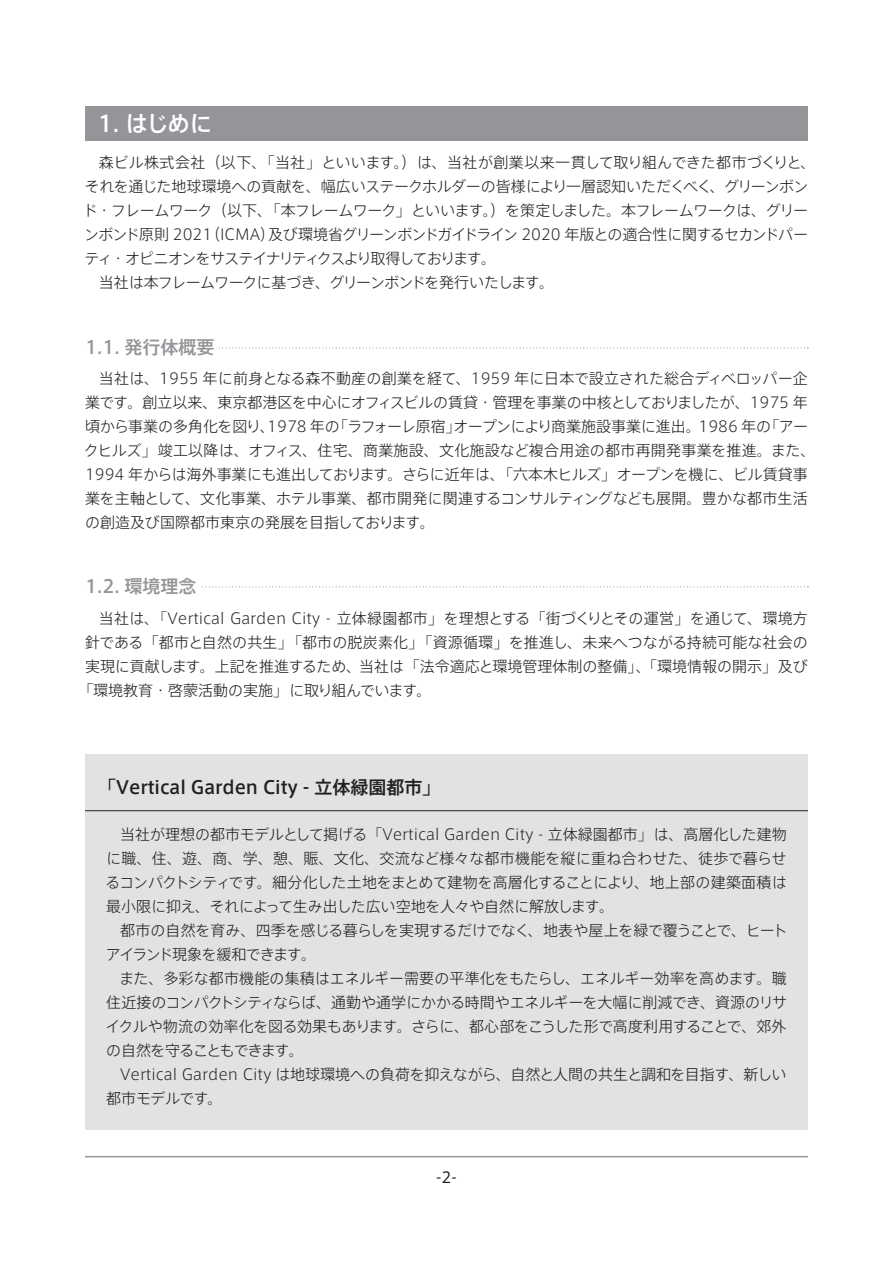
<style>
.page{position:relative;width:893px;height:1263px;background:#fff}
.page>*{position:absolute;margin:0;border:0;box-sizing:border-box;transform-origin:0 0}
.t1{font:500 22.5px "Axis Std";color:#fff}
.t2{font:500 18px "Axis Std";color:#231f20}
.t3{font:500 18px "Axis Std";color:#939598}
.t4{font:300 15px/24px "Axis Std";letter-spacing:-.01em;color:#231f20}
.t5{font:300 15px "Axis Std";letter-spacing:-.04em;color:#231f20}
.t6{font:300 15px/24px "Axis Std";letter-spacing:-.03em;color:#231f20}
.t7{font:300 15px "Axis Std";letter-spacing:.015em;color:#231f20}
.t8{font:300 15px "Axis Std";letter-spacing:.01em;color:#231f20}
.t9{font:300 15px "Axis Std";letter-spacing:-.05em;color:#231f20}
.t10{font:300 15px "Axis Std";letter-spacing:-.095em;color:#231f20}
.t11{font:15px "Axis Std";color:#231f20}
</style>
<div class="page">
<hr style="left:85px;top:1156px;width:723px;height:1px;background:#939598">
<div style="left:85px;top:754px;width:723px;height:375px;background:#e1e2e4"></div>
<svg style="left:219px;top:347px;width:589px;height:1px"></svg>
<svg style="left:202px;top:586px;width:606px;height:1px"></svg>
<hr style="left:85px;top:810px;width:723px;height:1px;background:#231f20">
<div style="left:85px;top:106px;width:723px;height:34px;background:#939598"></div>
<h1 class="t1" style="left:98px;top:106px;width:116px">1. はじめに</h1>
<p class="t7" style="left:99px;top:151px;width:718px">森ビル株式会社（以下、「当社」といいます。）は、当社が創業以来一貫して取り組んできた都市づくりと、</p>
<p class="t4" style="left:85px;top:173px;width:725px">それを通じた地球環境への貢献を、幅広いステークホルダーの皆様により一層認知いただくべく、グリーンボン</p>
<p class="t5" style="left:83px;top:199px;width:727px">ド・フレームワーク（以下、「本フレームワーク」といいます。）を策定しました。本フレームワークは、グリー</p>
<p class="t5" style="left:84px;top:223px;width:725px">ンボンド原則 2021（ICMA）及び環境省グリーンボンドガイドライン 2020 年版との適合性に関するセカンドパー</p>
<p class="t10" style="left:85px;top:247px;width:413px">ティ・オピニオンをサステイナリティクスより取得しております。</p>
<p class="t9" style="left:99px;top:271px;width:457px">当社は本フレームワークに基づき、グリーンボンドを発行いたします。</p>
<p class="t3" style="left:85px;top:333px;width:131px">1.1. 発行体概要</p>
<p class="t4" style="left:84px;top:365px;width:733px;text-indent:15px">当社は、1955 年に前身となる森不動産の創業を経て、1959 年に日本で設立された総合ディベロッパー企業です。創立以来、東京都港区を中心にオフィスビルの賃貸・管理を事業の中核としておりましたが、1975 年頃から事業の多角化を図り、1978 年の「ラフォーレ原宿」オープンにより商業施設事業に進出。1986 年の「アークヒルズ」竣工以降は、オフィス、住宅、商業施設、文化施設など複合用途の都市再開発事業を推進。また、1994 年からは海外事業にも進出しております。さらに近年は、「六本木ヒルズ」オープンを機に、ビル賃貸事業を主軸として、文化事業、ホテル事業、都市開発に関連するコンサルティングなども展開。豊かな都市生活の創造及び国際都市東京の発展を目指しております。</p>
<p class="t3" style="left:85px;top:572px;width:113px">1.2. 環境理念</p>
<p class="t4" style="left:99px;top:605px;width:711px">当社は、「Vertical Garden City - 立体緑園都市」を理想とする「街づくりとその運営」を通じて、環境方</p>
<p class="t8" style="left:85px;top:631px;width:724px">針である「都市と自然の共生」「都市の脱炭素化」「資源循環」を推進し、未来へつながる持続可能な社会の</p>
<p class="t4" style="left:85px;top:653px;width:724px">実現に貢献します。上記を推進するため、当社は「法令適応と環境管理体制の整備」、「環境情報の開示」及び</p>
<p class="t4" style="left:78px;top:677px;width:355px">「環境教育・啓蒙活動の実施」に取り組んでいます。</p>
<p class="t2" style="left:98px;top:774px;width:344px">「Vertical Garden City - 立体緑園都市」</p>
<p class="t4" style="left:106px;top:821px;width:683px;text-align:justify;text-indent:15px">当社が理想の都市モデルとして掲げる「Vertical Garden City - 立体緑園都市」は、高層化した建物に職、住、遊、商、学、憩、賑、文化、交流など様々な都市機能を縦に重ね合わせた、徒歩で暮らせるコンパクトシティです。細分化した土地をまとめて建物を高層化することにより、地上部の建築面積は最小限に抑え、それによって生み出した広い空地を人々や自然に解放します。</p>
<p class="t6" style="left:106px;top:917px;width:683px;text-indent:14px">都市の自然を育み、四季を感じる暮らしを実現するだけでなく、地表や屋上を緑で覆うことで、ヒートアイランド現象を緩和できます。</p>
<p class="t4" style="left:106px;top:965px;width:683px;text-align:justify;text-indent:14px">また、多彩な都市機能の集積はエネルギー需要の平準化をもたらし、エネルギー効率を高めます。職住近接のコンパクトシティならば、通勤や通学にかかる時間やエネルギーを大幅に削減でき、資源のリサイクルや物流の効率化を図る効果もあります。さらに、都心部をこうした形で高度利用することで、郊外の自然を守ることもできます。</p>
<p class="t4" style="left:106px;top:1061px;width:682px;text-indent:14px">Vertical Garden City は地球環境への負荷を抑えながら、自然と人間の共生と調和を目指す、新しい都市モデルです。</p>
<p class="t11" style="left:436px;top:1166px;width:22px">-2-</p>
</div>
